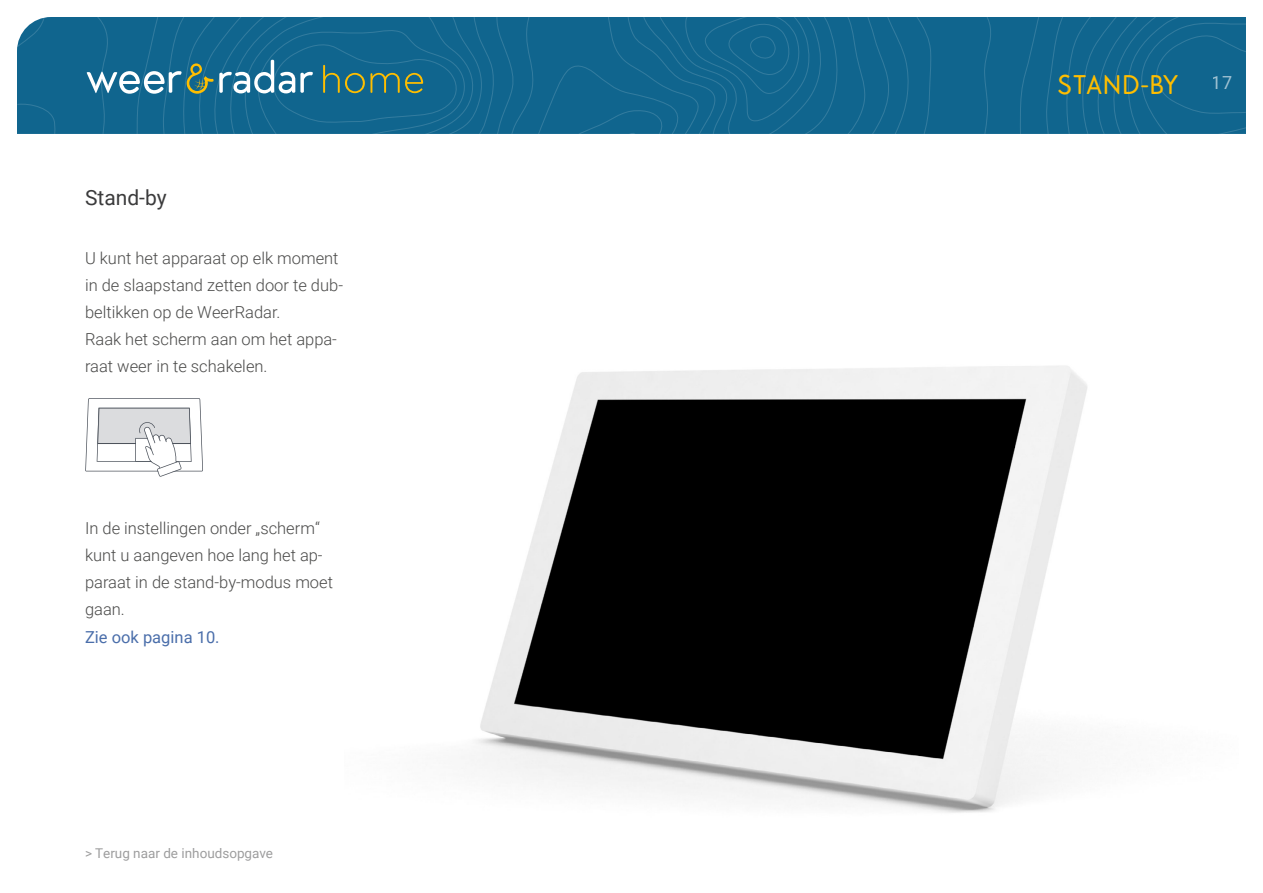
<style>
.page{position:relative;width:1263px;height:893px;background:#fff}
.page>*{position:absolute;margin:0;border:0;box-sizing:border-box;transform-origin:0 0}
.t1{font:27px "Air Factory Rounded";letter-spacing:.025em;color:#ffbe00}
.t2{font:21px "Roboto";color:#3b3b3c}
.t3{font:18px "Roboto";color:#fff}
.t4{font:300 16.5px/27px "Roboto";color:#4a4a49}
.t5{font:16.5px "Roboto";color:#4a6eaa}
.t6{font:13.5px "Roboto";color:#3b3b3c}
</style>
<div class="page">
<svg style="left:17px;top:17px;width:931px;height:117px;background:#12668f"></svg>
<svg style="left:323px;top:65px;width:100px;height:28px;background:#3a7474"></svg>
<svg style="left:87px;top:60px;width:226px;height:34px"></svg>
<svg style="left:948px;top:17px;width:298px;height:117px;background:#11658e"></svg>
<img style="left:471px;top:366px;width:616px;height:447px">
<svg style="left:85px;top:398px;width:118px;height:79px"></svg>
<p class="t2" style="left:85px;top:183px;width:83px">Stand-by</p>
<p class="t4" style="left:85px;top:244px;width:259px">U kunt het apparaat op elk moment in de slaapstand zetten door te dub&shy;beltikken op de WeerRadar.<br>Raak het scherm aan om het appa&shy;raat weer in te schakelen.</p>
<p class="t4" style="left:85px;top:514px;width:249px">In de instellingen onder „scherm“ kunt u aangeven hoe lang het ap&shy;paraat in de stand-by-modus moet gaan.</p>
<p class="t5" style="left:85px;top:625px;width:136px">Zie ook pagina 10.</p>
<p class="t6" style="left:85px;top:844px;width:190px">&gt; Terug naar de inhoudsopgave</p>
<h1 class="t1" style="left:1057px;top:68px;width:122px">STAND-BY</h1>
<p class="t3" style="left:1212px;top:70px;width:22px">17</p>
</div>
